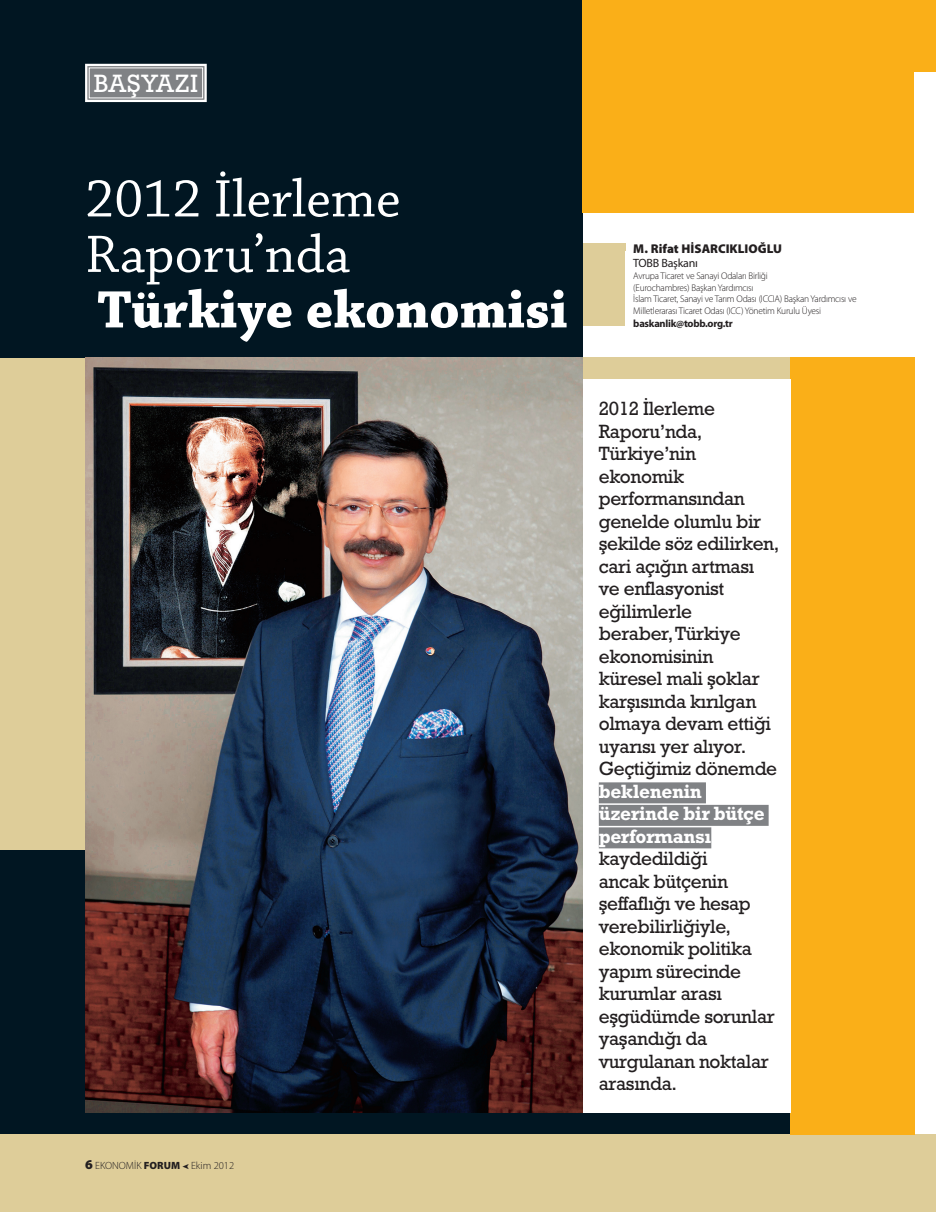
<style>
.page{position:relative;width:936px;height:1212px;background:#fff}
.page>*{position:absolute;margin:0;border:0;box-sizing:border-box;transform-origin:0 0}
.t1{font:55.5px/55.5px "Chaparral Pro";color:#fff}
.t2{font:700 55.5px "Chaparral Pro";color:#fff}
.t3{font:25.5px "Rockwell Regular Tr";letter-spacing:.02em;color:#fff}
.t4{font:19.5px/22.5px "Rockwell Regular Tr";letter-spacing:-.02em;color:#231f20}
.t5{font:19.5px/22.5px "Rockwell Bold Tr";letter-spacing:-.02em;color:#fff}
.t6{font:900 12.75px "Myriad Pro";color:#231f20}
.t7{font:12px "Myriad Pro";letter-spacing:-.025em;color:#231f20}
.t8{font:300 10.5px "Myriad Pro";color:#231f20}
.t9{font:700 10.5px "Myriad Pro";letter-spacing:-.025em;color:#231f20}
.t10{font:300 9.75px/11.7px "Myriad Pro";letter-spacing:-.025em;color:#231f20}
.s1{font-weight:900;font-size:13.5px}
.s2{font-weight:900}
</style>
<div class="page">
<div style="left:0;top:1134px;width:935px;height:78px;background:#decd99"></div>
<div style="left:0;top:357px;width:914px;height:493px;background:#decd99"></div>
<div style="left:0;top:0;width:583px;height:357px;background:#011622"></div>
<div style="left:583px;top:0;width:352px;height:213px;background:#faaf18"></div>
<div style="left:0;top:850px;width:790px;height:284px;background:#011622"></div>
<div style="left:583px;top:243px;width:42px;height:83px;background:#decd99"></div>
<img style="left:85px;top:357px;width:498px;height:756px">
<div style="left:790px;top:357px;width:124px;height:777px;background:#faaf18"></div>
<div style="left:583px;top:379px;width:207px;height:734px;background:#fff"></div>
<div style="left:598px;top:782px;width:108px;height:21px;background:#808285"></div>
<div style="left:598px;top:805px;width:170px;height:21px;background:#808285"></div>
<div style="left:598px;top:827px;width:113px;height:21px;background:#808285"></div>
<svg style="left:85px;top:63px;width:122px;height:40px;background:#919497"></svg>
<div style="left:89px;top:68px;width:114px;height:30px;border:1px solid #fff"></div>
<div style="left:914px;top:72px;width:21px;height:213px;background:#fff"></div>
<h2 class="t3" style="left:94px;top:74px;width:106px">BAŞYAZI</h2>
<h1 class="t1" style="left:85px;top:175px;width:317px">2012 İlerleme<br>Raporu’nda</h1>
<h1 class="t2" style="left:97px;top:288px;width:471px">Türkiye ekonomisi</h1>
<p class="t8" style="left:85px;top:1162px;width:151px"><span class="s1">6</span> EKONOMİK <span class="s2">FORUM</span> ● Ekim 2012</p>
<p class="t6" style="left:633px;top:244px;width:150px">M. Ri fat HİSARCIKLIOĞLU</p>
<p class="t7" style="left:633px;top:259px;width:66px">TOBB Baş ka nı</p>
<p class="t10" style="left:633px;top:271px;width:225px">Avrupa Ticaret ve Sanayi Odaları Birliği<br>(Eurochambres) Başkan Yardımcısı<br>İslam Ticaret, Sanayi ve Tarım Odası (ICCIA) Başkan Yardımcısı ve Milletlerarası Ticaret Odası (ICC) Yönetim Kurulu Üyesi</p>
<p class="t9" style="left:633px;top:319px;width:101px">baskanlik@tobb.org.tr</p>
<p class="t4" style="left:598px;top:399px;width:182px">2012 İlerleme<br>Raporu’nda,<br>Türkiye’nin ekonomik performansından genelde olumlu bir şekilde söz edilirken, cari açığın artması ve enflasyonist eğilimlerle<br>beraber, Türkiye ekonomisinin küresel mali şoklar karşısında kırılgan olmaya devam ettiği uyarısı yer alıyor.<br>Geçtiğimiz dönemde</p>
<p class="t5" style="left:598px;top:782px;width:167px">beklenenin üzerinde bir bütçe performansı</p>
<p class="t4" style="left:598px;top:849px;width:177px">kaydedildiği<br>ancak bütçenin şeffaflığı ve hesap verebilirliğiyle, ekonomik politika yapım sürecinde kurumlar arası eşgüdümde sorunlar yaşandığı da vurgulanan noktalar arasında.</p>
</div>
